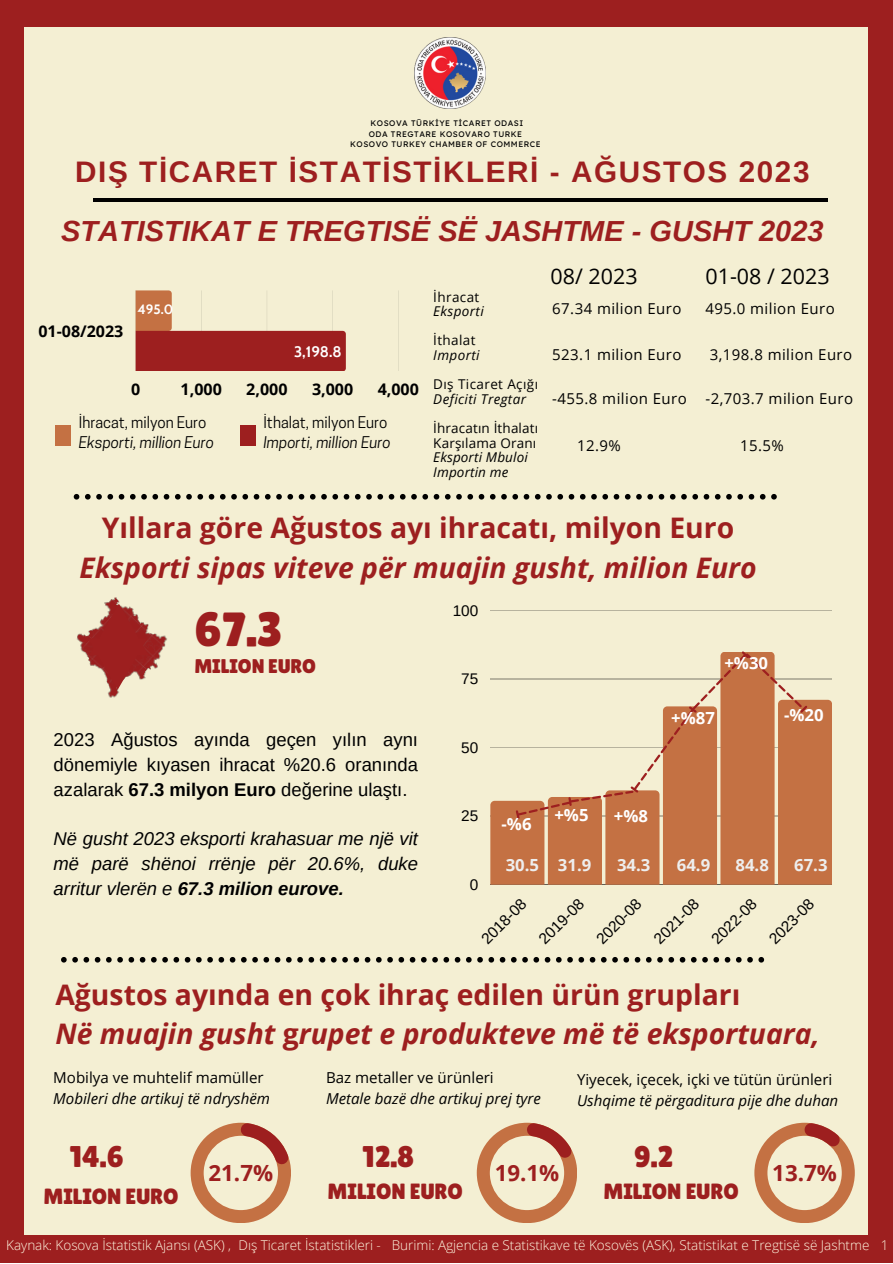
<style>
.page{position:relative;width:893px;height:1264px;background:#fff}
.page>*{position:absolute;margin:0;border:0;box-sizing:border-box;transform-origin:0 0}
.t1{font:48.15px "Lilita One";color:#9d1f1f}
.t2{font:29.85px "Lilita One";color:#9d1f1f}
.t3{font:700 29.7px "Arimo";letter-spacing:.055em;color:#9d1f1f}
.t4{font:italic 700 28.95px "Arimo";color:#9d1f1f}
.t5{font:italic 700 28.35px "Open Sans";color:#9d1f1f}
.t6{font:700 28.35px "Open Sans";color:#9d1f1f}
.t7{font:700 22.35px "Open Sans";color:#9d1f1f}
.t8{font:22.05px "Lilita One";color:#9d1f1f}
.t9{font:21.45px "Open Sans";color:#000}
.t10{font:19.8px "Lilita One";color:#9d1f1f}
.t11{font:18.45px/24.8px "Arimo";color:#000;text-align:justify}
.t12{font:italic 18.45px/24.8px "Arimo";color:#000;text-align:justify}
.t13{font:700 16.65px "Open Sans";color:#eee}
.t14{font:700 16.65px "Open Sans";color:#fff}
.t15{font:700 16.05px "Open Sans";color:#000}
.t16{font:15.45px "Arimo";color:#000}
.t17{font:italic 15.15px "Open Sans";color:#000}
.t18{font:15.15px "Open Sans";color:#000}
.t19{font:italic 15.15px "Cooper Hewitt";color:#000}
.t20{font:15.15px "Cooper Hewitt";color:#000}
.t21{font:700 15.15px "Cabin";color:#fff}
.t22{font:15px "Open Sans";letter-spacing:.03em;color:#000}
.t23{font:300 13.5px "Open Sans";color:#fff7e0}
.t24{font:13.5px/14.5px "Open Sans";letter-spacing:.01em;color:#000}
.t25{font:italic 13.5px "Open Sans";letter-spacing:.03em;color:#000}
.t26{font:13.5px "Open Sans";letter-spacing:.03em;color:#000}
.t27{font:italic 13.5px/14.5px "Open Sans";letter-spacing:.01em;color:#000}
.t28{font:700 13.5px "Cabin";color:#fff}
.t29{font:8.1px "Lexend Deca";letter-spacing:.06em;color:#000}
.s1{font-weight:700}
.s2{font-style:normal}
</style>
<div class="page">
<div style="left:0;top:0;width:892px;height:1262px;background:#9d1f1f"></div>
<div style="left:25px;top:27px;width:842px;height:1207px;background:#f4efd3"></div>
<img style="left:414px;top:37px;width:71px;height:71px">
<hr style="left:94px;top:198px;width:734px;height:4px;background:#000">
<svg style="left:74px;top:494px;width:702px;height:5px"></svg>
<svg style="left:191px;top:1122px;width:100px;height:101px"></svg>
<img style="left:77px;top:597px;width:90px;height:101px">
<svg style="left:88px;top:603px;width:61px;height:86px"></svg>
<svg style="left:476px;top:1122px;width:101px;height:101px"></svg>
<svg style="left:61px;top:957px;width:703px;height:5px"></svg>
<svg style="left:754px;top:1122px;width:100px;height:101px"></svg>
<svg style="left:135px;top:290px;width:211px;height:81px"></svg>
<div style="left:55px;top:425px;width:16px;height:21px;background:#c47143"></div>
<div style="left:240px;top:425px;width:16px;height:21px;background:#9d1f1f"></div>
<hr style="left:490px;top:610px;width:342px;height:1px;background:#000">
<hr style="left:490px;top:884px;width:342px;height:1px;background:#000">
<svg style="left:490px;top:651px;width:342px;height:233px"></svg>
<p class="t29" style="left:370px;top:118px;width:154px">KOSOVA TÜRKİYE TİCARET ODASI</p>
<p class="t29" style="left:369px;top:129px;width:155px">ODA TREGTARE KOSOVARO TURKE</p>
<p class="t29" style="left:350px;top:139px;width:192px">KOSOVO TURKEY CHAMBER OF COMMERCE</p>
<p class="t3" style="left:75px;top:155px;width:735px">DIŞ TİCARET İSTATİSTİKLERİ - AĞUSTOS 2023</p>
<p class="t4" style="left:61px;top:215px;width:764px">STATISTIKAT E TREGTISË SË JASHTME - GUSHT 2023</p>
<p class="t15" style="left:38px;top:320px;width:86px">01-08/2023</p>
<p class="t28" style="left:137px;top:301px;width:37px">495.0</p>
<p class="t21" style="left:294px;top:343px;width:49px">3,198.8</p>
<p class="t15" style="left:131px;top:378px;width:11px">0</p>
<p class="t15" style="left:181px;top:378px;width:43px">1,000</p>
<p class="t15" style="left:246px;top:378px;width:43px">2,000</p>
<p class="t15" style="left:312px;top:378px;width:43px">3,000</p>
<p class="t15" style="left:377px;top:378px;width:43px">4,000</p>
<p class="t20" style="left:79px;top:417px;width:129px">İhracat, milyon Euro</p>
<p class="t19" style="left:79px;top:437px;width:137px">Eksporti, million Euro</p>
<p class="t20" style="left:263px;top:417px;width:125px">İthalat, milyon Euro</p>
<p class="t19" style="left:263px;top:437px;width:129px">Importi, million Euro</p>
<p class="t26" style="left:433px;top:287px;width:48px">İhracat</p>
<p class="t25" style="left:433px;top:302px;width:52px">Eksporti</p>
<p class="t26" style="left:433px;top:331px;width:44px">İthalat</p>
<p class="t25" style="left:433px;top:345px;width:48px">Importi</p>
<p class="t26" style="left:433px;top:375px;width:106px">Dış Ticaret Açığı</p>
<p class="t25" style="left:433px;top:389px;width:94px">Deficiti Tregtar</p>
<p class="t24" style="left:433px;top:420px;width:106px">İhracatın İthalatı<br>Karşılama Oranı</p>
<p class="t27" style="left:433px;top:450px;width:96px">Eksporti Mbuloi<br>Importin me</p>
<p class="t9" style="left:550px;top:261px;width:89px">08/ 2023</p>
<p class="t22" style="left:552px;top:298px;width:131px">67.34 milion Euro</p>
<p class="t22" style="left:552px;top:344px;width:131px">523.1 milion Euro</p>
<p class="t22" style="left:552px;top:388px;width:136px">-455.8 milion Euro</p>
<p class="t22" style="left:577px;top:435px;width:45px">12.9%</p>
<p class="t9" style="left:705px;top:261px;width:126px">01-08 / 2023</p>
<p class="t22" style="left:705px;top:298px;width:131px">495.0 milion Euro</p>
<p class="t22" style="left:709px;top:344px;width:144px">3,198.8 milion Euro</p>
<p class="t22" style="left:705px;top:388px;width:149px">-2,703.7 milion Euro</p>
<p class="t22" style="left:740px;top:435px;width:45px">15.5%</p>
<p class="t6" style="left:102px;top:508px;width:634px">Yıllara göre Ağustos ayı ihracatı, milyon Euro</p>
<p class="t5" style="left:79px;top:547px;width:678px">Eksporti sipas viteve për muajin gusht, milion Euro</p>
<p class="t1" style="left:194px;top:601px;width:90px">67.3</p>
<p class="t10" style="left:194px;top:654px;width:123px">MILION EURO</p>
<p class="t11" style="left:54px;top:727px;width:366px">2023 Ağustos ayında geçen yılın aynı dönemiyle kıyasen ihracat %20.6 oranında azalarak <span class="s1">67.3 milyon Euro</span> değerine ulaştı.</p>
<p class="t12" style="left:54px;top:826px;width:366px">Në gusht 2023 eksporti krahasuar me një vit më parë shënoi rrënje për 20.6%, duke arritur vlerën e <span class="s1">67.3 milion eurove.</span></p>
<p class="t16" style="left:452px;top:601px;width:27px">100</p>
<p class="t16" style="left:461px;top:670px;width:19px">75</p>
<p class="t16" style="left:461px;top:738px;width:19px">50</p>
<p class="t16" style="left:461px;top:807px;width:19px">25</p>
<p class="t16" style="left:470px;top:876px;width:10px">0</p>
<p class="t14" style="left:724px;top:651px;width:45px">+%30</p>
<p class="t14" style="left:671px;top:706px;width:45px">+%87</p>
<p class="t14" style="left:784px;top:703px;width:41px">-%20</p>
<p class="t14" style="left:501px;top:812px;width:31px">-%6</p>
<p class="t14" style="left:554px;top:802px;width:36px">+%5</p>
<p class="t14" style="left:613px;top:803px;width:36px">+%8</p>
<p class="t13" style="left:505px;top:853px;width:35px">30.5</p>
<p class="t13" style="left:558px;top:853px;width:35px">31.9</p>
<p class="t13" style="left:617px;top:853px;width:35px">34.3</p>
<p class="t13" style="left:676px;top:852px;width:35px">64.9</p>
<p class="t13" style="left:735px;top:852px;width:35px">84.8</p>
<p class="t13" style="left:794px;top:852px;width:35px">67.3</p>
<p class="t16" style="left:478px;top:935px;width:58px;rotate:-45deg">2018-08</p>
<p class="t16" style="left:535px;top:935px;width:58px;rotate:-45deg">2019-08</p>
<p class="t16" style="left:593px;top:935px;width:58px;rotate:-45deg">2020-08</p>
<p class="t16" style="left:650px;top:935px;width:58px;rotate:-45deg">2021-08</p>
<p class="t16" style="left:708px;top:935px;width:58px;rotate:-45deg">202 -08</p>
<p class="t16" style="left:765px;top:935px;width:58px;rotate:-45deg">2023-08</p>
<p class="t6" style="left:55px;top:974px;width:686px">Ağustos ayında en çok ihraç edilen ürün grupları</p>
<p class="t5" style="left:55px;top:1013px;width:765px">Në muajin gusht <span class="s2">g</span>rupet e produkteve më të eksportuara,</p>
<p class="t18" style="left:326px;top:1067px;width:169px">Baz metaller ve ürünleri</p>
<p class="t17" style="left:326px;top:1087px;width:216px">Metale bazë dhe artikuj prej tyre</p>
<p class="t2" style="left:70px;top:1139px;width:56px">14.6</p>
<p class="t8" style="left:43px;top:1183px;width:137px">MILION EURO</p>
<p class="t18" style="left:53px;top:1067px;width:212px">Mobilya ve muhtelif mamüller</p>
<p class="t17" style="left:53px;top:1087px;width:218px">Mobileri dhe artikuj të ndryshëm</p>
<p class="t18" style="left:577px;top:1068px;width:257px">Yiyecek, içecek, içki ve tütün ürünleri</p>
<p class="t17" style="left:577px;top:1089px;width:263px">Ushqime të përgaditura pije dhe duhan</p>
<p class="t2" style="left:362px;top:1139px;width:53px">12.8</p>
<p class="t8" style="left:327px;top:1179px;width:137px">MILION EURO</p>
<p class="t2" style="left:633px;top:1139px;width:41px">9.2</p>
<p class="t8" style="left:603px;top:1179px;width:137px">MILION EURO</p>
<p class="t7" style="left:208px;top:1157px;width:66px">21.7%</p>
<p class="t7" style="left:494px;top:1157px;width:66px">19.1%</p>
<p class="t7" style="left:772px;top:1157px;width:66px">13.7%</p>
<p class="t23" style="left:6px;top:1235px;width:883px">Kaynak: Kosova İstatistik Ajansı (ASK) , Dış Ticaret İstatistikleri - Burimi: Agjencia e Statistikave të Kosovës (ASK), Statistikat e Tregtisë së Jashtme 1</p>
</div>
